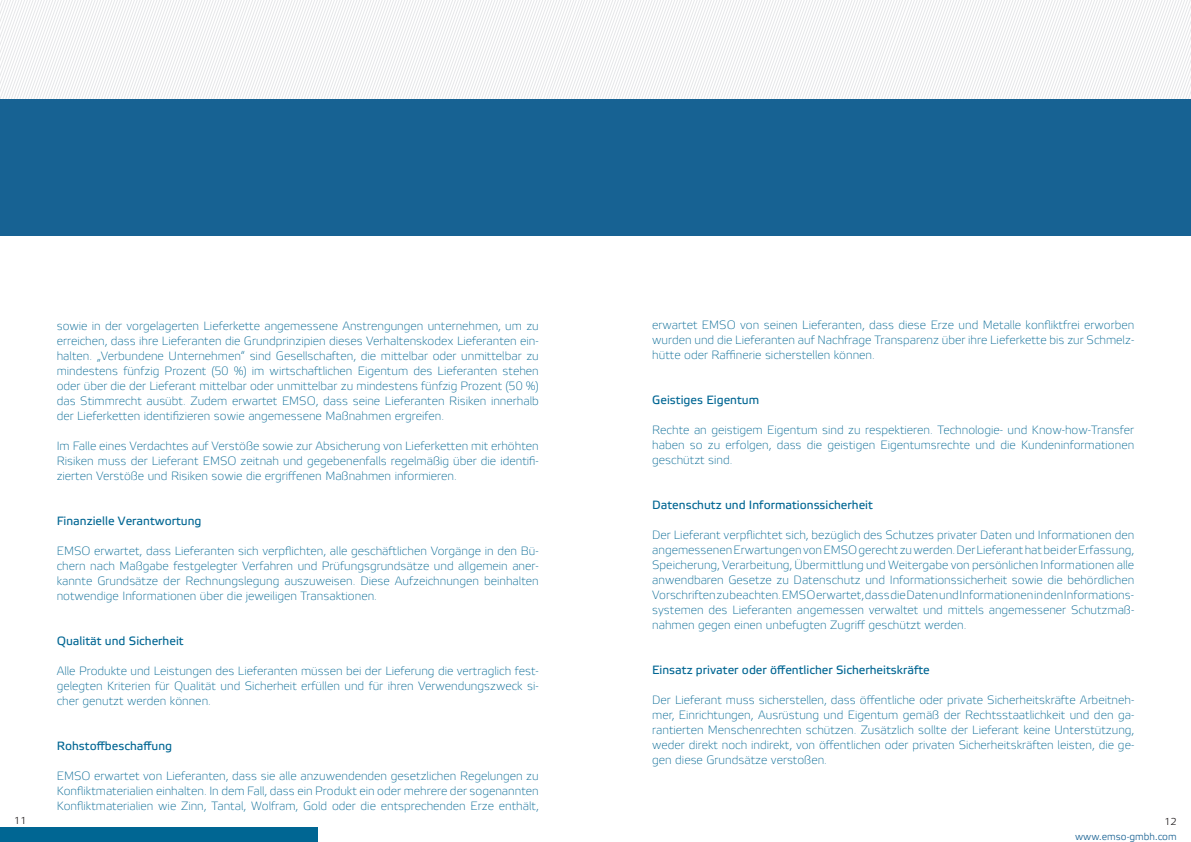
<style>
.page{position:relative;width:1191px;height:842px;background:#fff}
.page>*{position:absolute;margin:0;border:0;box-sizing:border-box;transform-origin:0 0}
.t1{font:100 12px/15px "Etelka";color:#006693;text-align:justify}
.t2{font:12px "Etelka Text";color:#006693}
.t3{font:300 10px "Etelka";color:#196293}
.t4{font:300 10px "Etelka";color:#231f20}
</style>
<div class="page">
<div style="left:0;top:827px;width:317px;height:15px;background:#006693"></div>
<svg style="left:0;top:0;width:1191px;height:100px"></svg>
<div style="left:0;top:100px;width:595px;height:136px;background:#176293"></div>
<div style="left:595px;top:100px;width:596px;height:136px;background:#176293"></div>
<p class="t1" style="left:57px;top:319px;width:483px">sowie in der vorgelagerten Lieferkette angemessene Anstrengungen unternehmen, um zu erreichen, dass ihre Lieferanten die Grundprinzipien dieses Verhaltenskodex Lieferanten ein&shy;halten. „Verbundene Unternehmen“ sind Gesellschaften, die mittelbar oder unmittelbar zu mindestens fünfzig Prozent (50 %) im wirtschaftlichen Eigentum des Lieferanten stehen oder über die der Lieferant mittelbar oder unmittelbar zu mindestens fünfzig Prozent (50 %) das Stimmrecht ausübt. Zudem erwartet EMSO, dass seine Lieferanten Risiken innerhalb der Lieferketten identifizieren sowie angemessene Maßnahmen ergreifen.</p>
<p class="t1" style="left:57px;top:439px;width:483px">Im Falle eines Verdachtes auf Verstöße sowie zur Absicherung von Lieferketten mit erhöhten Risiken muss der Lieferant EMSO zeitnah und gegebenenfalls regelmäßig über die identifi&shy;zierten Verstöße und Risiken sowie die ergriffenen Maßnahmen informieren.</p>
<p class="t2" style="left:57px;top:513px;width:146px">Finanzielle Verantwortung</p>
<p class="t1" style="left:57px;top:544px;width:483px">EMSO erwartet, dass Lieferanten sich verpflichten, alle geschäftlichen Vorgänge in den Bü&shy;chern nach Maßgabe festgelegter Verfahren und Prüfungsgrundsätze und allgemein aner&shy;kannte Grundsätze der Rechnungslegung auszuweisen. Diese Aufzeichnungen beinhalten notwendige Informationen über die jeweiligen Transaktionen.</p>
<p class="t2" style="left:57px;top:633px;width:128px">Qualität und Sicherheit</p>
<p class="t1" style="left:57px;top:664px;width:483px">Alle Produkte und Leistungen des Lieferanten müssen bei der Lieferung die vertraglich fest&shy;gelegten Kriterien für Qualität und Sicherheit erfüllen und für ihren Verwendungszweck si&shy;cher genutzt werden können.</p>
<p class="t2" style="left:57px;top:738px;width:117px">Rohstoffbeschaffung</p>
<p class="t1" style="left:57px;top:769px;width:483px">EMSO erwartet von Lieferanten, dass sie alle anzuwendenden gesetzlichen Regelungen zu Konfliktmaterialien einhalten. In dem Fall, dass ein Produkt ein oder mehrere der sogenannten Konfliktmaterialien wie Zinn, Tantal, Wolfram, Gold oder die entsprechenden Erze enthält,</p>
<p class="t1" style="left:652px;top:318px;width:483px">erwartet EMSO von seinen Lieferanten, dass diese Erze und Metalle konfliktfrei erworben wurden und die Lieferanten auf Nachfrage Transparenz über ihre Lieferkette bis zur Schmelz&shy;hütte oder Raffinerie sicherstellen können.</p>
<p class="t2" style="left:652px;top:392px;width:108px">Geistiges Eigentum</p>
<p class="t1" style="left:652px;top:423px;width:483px">Rechte an geistigem Eigentum sind zu respektieren. Technologie- und Know-how-Transfer haben so zu erfolgen, dass die geistigen Eigentumsrechte und die Kundeninformationen geschützt sind.</p>
<p class="t2" style="left:652px;top:497px;width:222px">Datenschutz und Informationssicherheit</p>
<p class="t1" style="left:652px;top:528px;width:483px">Der Lieferant verpflichtet sich, bezüglich des Schutzes privater Daten und Informationen den angemessenen Erwartungen von EMSO gerecht zu werden. Der Lieferant hat bei der Erfassung, Speicherung, Verarbeitung, Übermittlung und Weitergabe von persönlichen Informationen alle anwendbaren Gesetze zu Datenschutz und Informationssicherheit sowie die behördlichen Vorschriften zu beachten. EMSO erwartet, dass die Daten und Informationen in den Informations&shy;systemen des Lieferanten angemessen verwaltet und mittels angemessener Schutzmaß&shy;nahmen gegen einen unbefugten Zugriff geschützt werden.</p>
<p class="t2" style="left:652px;top:662px;width:279px">Einsatz privater oder öffentlicher Sicherheitskräfte</p>
<p class="t1" style="left:652px;top:693px;width:483px">Der Lieferant muss sicherstellen, dass öffentliche oder private Sicherheitskräfte Arbeitneh&shy;mer, Einrichtungen, Ausrüstung und Eigentum gemäß der Rechtsstaatlichkeit und den ga&shy;rantierten Menschenrechten schützen. Zusätzlich sollte der Lieferant keine Unterstützung, weder direkt noch indirekt, von öffentlichen oder privaten Sicherheitskräften leisten, die ge&shy;gen diese Grundsätze verstoßen.</p>
<p class="t4" style="left:14px;top:814px;width:14px">11</p>
<p class="t4" style="left:1164px;top:815px;width:14px">12</p>
<p class="t3" style="left:1075px;top:830px;width:103px">www.emso-gmbh.com</p>
</div>
